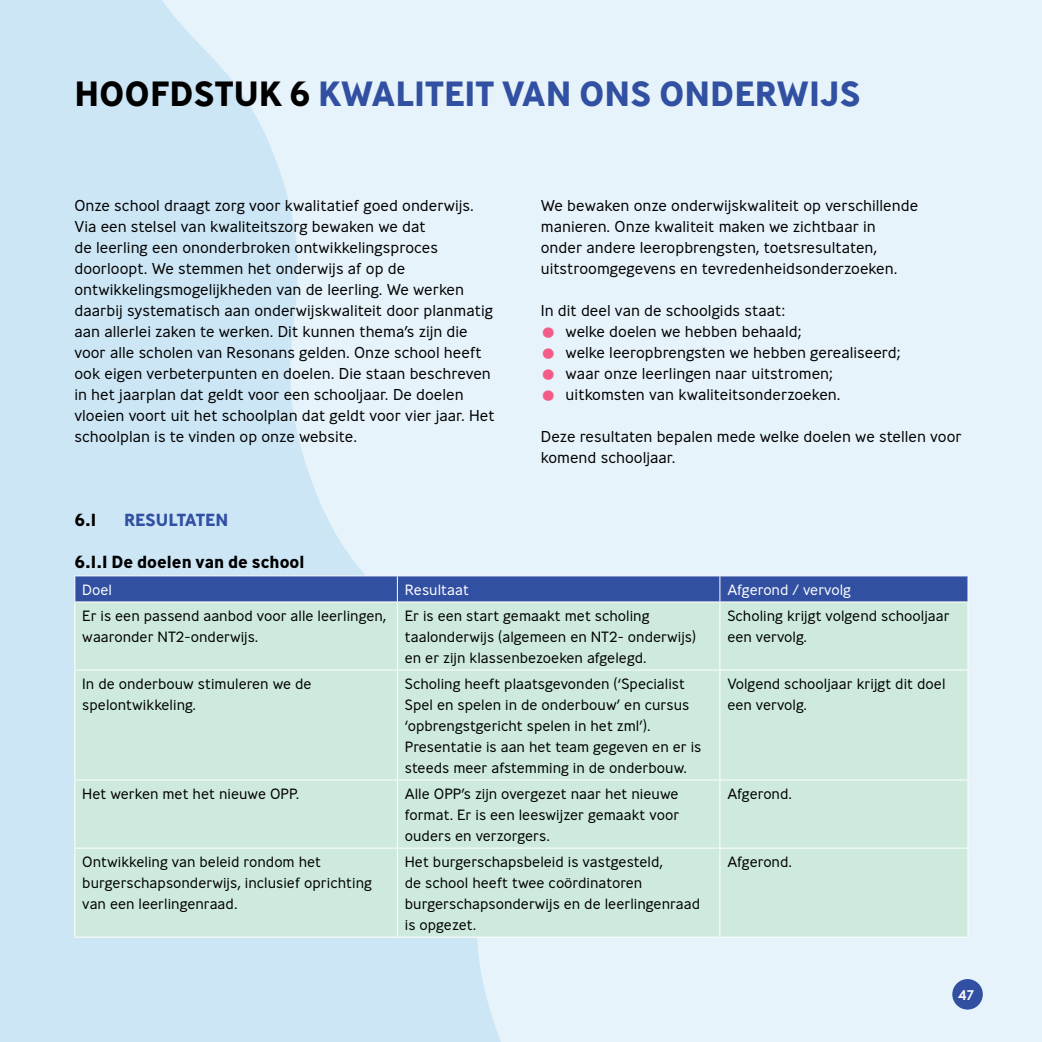
<style>
.page{position:relative;width:1042px;height:1042px;background:#e6f3fa}
.page>*{position:absolute;margin:0;border:0;box-sizing:border-box;transform-origin:0 0}
.t1{font:700 35px "Ministry";color:#3250a2}
.t2{font:700 35px "Ministry";color:#000}
.tussenkop{font:700 17.5px "Ministry";color:#000}
.t3{font:700 17.5px "Ministry";color:#3250a2}
.plat{font:300 15.75px/21px "Ministry";color:#000}
.tabel{font:300 14.88px/21px "Ministry";color:#000}
.tabel_diap{font:300 14.88px "Ministry";color:#fff}
.t4{font:500 14px "Ministry";color:#fff}
.s1{color:#000}
.s2{font-weight:700;font-size:28px;color:#f35c88}
</style>
<div class="page">
<svg style="left:0;top:0;width:501px;height:1042px;fill:#cce6f5"></svg>
<div style="left:75px;top:602px;width:892px;height:335px;background:#cdeadd"></div>
<hr style="left:397px;top:602px;width:1px;height:67px;background:#fff">
<hr style="left:719px;top:602px;width:1px;height:67px;background:#fff">
<hr style="left:74px;top:669px;width:323px;height:1px;background:#fff">
<hr style="left:397px;top:669px;width:323px;height:1px;background:#fff">
<hr style="left:397px;top:670px;width:1px;height:109px;background:#fff">
<hr style="left:720px;top:669px;width:248px;height:1px;background:#fff">
<hr style="left:719px;top:670px;width:1px;height:109px;background:#fff">
<hr style="left:74px;top:779px;width:323px;height:1px;background:#fff">
<hr style="left:397px;top:779px;width:323px;height:1px;background:#fff">
<hr style="left:397px;top:780px;width:1px;height:67px;background:#fff">
<hr style="left:720px;top:779px;width:248px;height:1px;background:#fff">
<hr style="left:719px;top:780px;width:1px;height:67px;background:#fff">
<hr style="left:74px;top:847px;width:323px;height:1px;background:#fff">
<hr style="left:397px;top:847px;width:323px;height:1px;background:#fff">
<hr style="left:397px;top:848px;width:1px;height:89px;background:#fff">
<hr style="left:720px;top:847px;width:248px;height:1px;background:#fff">
<hr style="left:719px;top:848px;width:1px;height:89px;background:#fff">
<hr style="left:74px;top:937px;width:323px;height:1px;background:#fff">
<hr style="left:397px;top:937px;width:323px;height:1px;background:#fff">
<hr style="left:720px;top:937px;width:248px;height:1px;background:#fff">
<hr style="left:74px;top:602px;width:1px;height:67px;background:#fff">
<hr style="left:967px;top:602px;width:1px;height:67px;background:#fff">
<hr style="left:74px;top:670px;width:1px;height:109px;background:#fff">
<hr style="left:967px;top:670px;width:1px;height:109px;background:#fff">
<hr style="left:74px;top:780px;width:1px;height:67px;background:#fff">
<hr style="left:967px;top:780px;width:1px;height:67px;background:#fff">
<hr style="left:74px;top:848px;width:1px;height:89px;background:#fff">
<hr style="left:967px;top:848px;width:1px;height:89px;background:#fff">
<hr style="left:74px;top:575px;width:323px;height:1px;background:#fff">
<hr style="left:397px;top:575px;width:323px;height:1px;background:#fff">
<hr style="left:720px;top:575px;width:248px;height:1px;background:#fff">
<div style="left:74px;top:576px;width:894px;height:25px;background:#3250a2"></div>
<hr style="left:74px;top:601px;width:323px;height:1px;background:#fff">
<hr style="left:397px;top:601px;width:323px;height:1px;background:#fff">
<hr style="left:720px;top:601px;width:248px;height:1px;background:#fff">
<div style="left:952px;top:979px;width:31px;height:30px;background:#3250a2;border-radius:50%"></div>
<p class="t2" style="left:74px;top:71px;width:24px">hoofdstuk</p>
<p class="t1" style="left:289px;top:71px;width:573px"><span class="s1">6</span> KWALITEIT VAN ONS ONDERWIJS</p>
<p class="plat" style="left:74px;top:195px;width:422px">Onze school draagt zorg voor kwalitatief goed onderwijs.<br>Via een stelsel van kwaliteitszorg bewaken we dat<br>de leerling een ononderbroken ontwikkelingsproces doorloopt. We stemmen het onderwijs af op de ontwikkelingsmogelijkheden van de leerling. We werken daarbij systematisch aan onderwijskwaliteit door planmatig aan allerlei zaken te werken. Dit kunnen thema’s zijn die voor alle scholen van Resonans gelden. Onze school heeft ook eigen verbeterpunten en doelen. Die staan beschreven in het jaarplan dat geldt voor een schooljaar. De doelen vloeien voort uit het schoolplan dat geldt voor vier jaar. Het schoolplan is te vinden op onze website.</p>
<p class="plat" style="left:541px;top:195px;width:379px">We bewaken onze onderwijskwaliteit op verschillende manieren. Onze kwaliteit maken we zichtbaar in onder andere leeropbrengsten, toetsresultaten, uitstroomgegevens en tevredenheidsonderzoeken.</p>
<p class="plat" style="left:541px;top:300px;width:246px">In dit deel van de schoolgids staat:</p>
<p class="plat" style="left:541px;top:321px;width:263px"><span class="s2">•</span> welke doelen we hebben behaald;</p>
<p class="plat" style="left:541px;top:342px;width:362px"><span class="s2">•</span> welke leeropbrengsten we hebben gerealiseerd;</p>
<p class="plat" style="left:541px;top:363px;width:294px"><span class="s2">•</span> waar onze leerlingen naar uitstromen;</p>
<p class="plat" style="left:541px;top:384px;width:301px"><span class="s2">•</span> uitkomsten van kwaliteitsonderzoeken.</p>
<p class="plat" style="left:541px;top:426px;width:422px">Deze resultaten bepalen mede welke doelen we stellen voor komend schooljaar.</p>
<p class="tussenkop" style="left:74px;top:509px;width:23px">6.1</p>
<p class="t3" style="left:124px;top:509px;width:106px">RESULTATEN</p>
<p class="tussenkop" style="left:74px;top:551px;width:232px">6.1.1 De doelen van de school</p>
<p class="tabel_diap" style="left:82px;top:580px;width:31px">Doel</p>
<p class="tabel_diap" style="left:405px;top:580px;width:66px">Resultaat</p>
<p class="tabel_diap" style="left:727px;top:580px;width:125px">Afgerond / vervolg</p>
<p class="tabel" style="left:82px;top:604px;width:306px">Er is een passend aanbod voor alle leerlingen, waaronder NT2-onderwijs.</p>
<p class="tabel" style="left:405px;top:604px;width:293px">Er is een start gemaakt met scholing taalonderwijs (algemeen en NT2- onderwijs) en er zijn klassenbezoeken afgelegd.</p>
<p class="tabel" style="left:727px;top:604px;width:224px">Scholing krijgt volgend schooljaar een vervolg.</p>
<p class="tabel" style="left:82px;top:673px;width:231px">In de onderbouw stimuleren we de spelontwikkeling.</p>
<p class="tabel" style="left:405px;top:673px;width:298px">Scholing heeft plaatsgevonden (‘Specialist Spel en spelen in de onderbouw’ en cursus ‘opbrengstgericht spelen in het zml’).<br>Presentatie is aan het team gegeven en er is steeds meer afstemming in de onderbouw.</p>
<p class="tabel" style="left:727px;top:673px;width:220px">Volgend schooljaar krijgt dit doel een vervolg.</p>
<p class="tabel" style="left:82px;top:783px;width:219px">Het werken met het nieuwe OPP.</p>
<p class="tabel" style="left:405px;top:783px;width:276px;text-align:justify">Alle OPP’s zijn overgezet naar het nieuwe format. Er is een leeswijzer gemaakt voor ouders en verzorgers.</p>
<p class="tabel" style="left:727px;top:783px;width:66px">Afgerond.</p>
<p class="tabel" style="left:82px;top:851px;width:291px">Ontwikkeling van beleid rondom het burgerschapsonderwijs, inclusief oprichting van een leerlingenraad.</p>
<p class="tabel" style="left:405px;top:851px;width:297px">Het burgerschapsbeleid is vastgesteld,<br>de school heeft twee coördinatoren burgerschapsonderwijs en de leerlingenraad is opgezet.</p>
<p class="tabel" style="left:727px;top:851px;width:66px">Afgerond.</p>
<p class="t4" style="left:958px;top:985px;width:18px">47</p>
</div>
